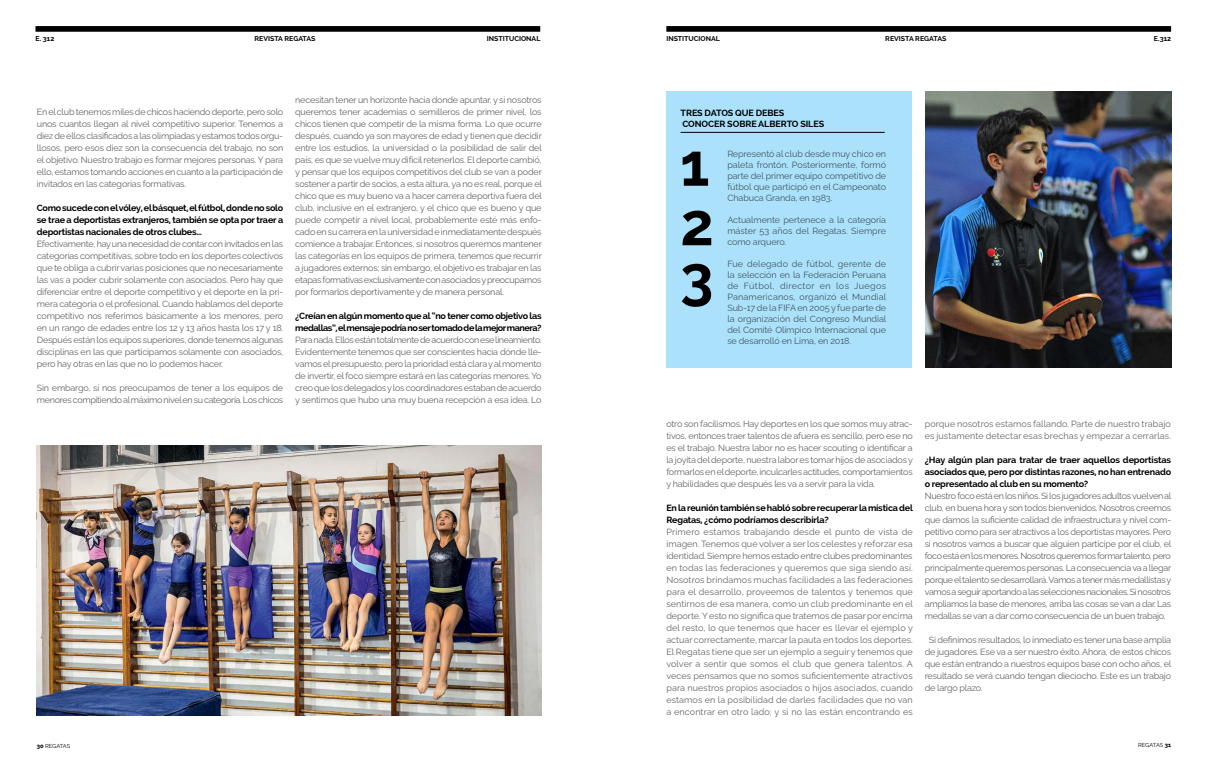
<style>
.page{position:relative;width:1208px;height:780px;background:#fff}
.page>*{position:absolute;margin:0;border:0;box-sizing:border-box;transform-origin:0 0}
.t1{font:700 59.6px/59.5px "Raleway";color:#000}
.t2{font:100 9px/12px "Raleway";letter-spacing:-.02em;color:#636466;text-align:justify}
.t3{font:700 9px/12px "Raleway";letter-spacing:-.02em;color:#000}
.t4{font:700 9px/12px "Raleway";letter-spacing:-.05em;color:#000}
.t5{font:100 9px/12px "Raleway";letter-spacing:.01em;color:#636466}
.t6{font:700 7px "Raleway";color:#000}
.t7{font:100 5.8px "Raleway";letter-spacing:-.01em;color:#000}
.s1{font-weight:800}
</style>
<div class="page">
<div style="left:666px;top:91px;width:245px;height:276px;background:#abe1fa"></div>
<hr style="left:680px;top:132px;width:204px;height:1px;background:#000">
<div style="left:666px;top:26px;width:505px;height:6px;background:#000"></div>
<div style="left:35px;top:26px;width:505px;height:6px;background:#000"></div>
<img style="left:37px;top:445px;width:504px;height:270px">
<img style="left:926px;top:91px;width:245px;height:276px">
<p class="t6" style="left:35px;top:34px;width:20px">E. 312</p>
<p class="t6" style="left:666px;top:34px;width:55px">INSTITUCIONAL</p>
<p class="t6" style="left:885px;top:34px;width:63px">REVISTA REGATAS</p>
<p class="t6" style="left:1154px;top:34px;width:19px">E.312</p>
<p class="t6" style="left:254px;top:34px;width:63px">REVISTA REGATAS</p>
<p class="t6" style="left:487px;top:34px;width:55px">INSTITUCIONAL</p>
<p class="t2" style="left:37px;top:105px;width:248px">En el club tenemos miles de chicos haciendo deporte, pero solo unos cuantos llegan al nivel competitivo superior. Tenemos a diez de ellos clasificados a las olimpiadas y estamos todos orgu&shy;llosos, pero esos diez son la consecuencia del trabajo, no son el objetivo. Nuestro trabajo es formar mejores personas. Y para ello, estamos tomando acciones en cuanto a la participación de invitados en las categorías formativas.</p>
<p class="t3" style="left:37px;top:202px;width:248px;text-align:justify">Como sucede con el vóley, el básquet, el fútbol, donde no solo se trae a deportistas extranjeros, también se opta por traer a deportistas nacionales de otros clubes…</p>
<p class="t2" style="left:37px;top:237px;width:248px">Efectivamente, hay una necesidad de contar con invitados en las categorías competitivas, sobre todo en los deportes colectivos que te obliga a cubrir varias posiciones que no necesariamente las vas a poder cubrir solamente con asociados. Pero hay que diferenciar entre el deporte competitivo y el deporte en la pri&shy;mera categoría o el profesional. Cuando hablamos del deporte competitivo nos referimos básicamente a los menores, pero en un rango de edades entre los 12 y 13 años hasta los 17 y 18.<br>Después están los equipos superiores, donde tenemos algunas disciplinas en las que participamos solamente con asociados, pero hay otras en las que no lo podemos hacer.</p>
<p class="t2" style="left:37px;top:381px;width:248px">Sin embargo, sí nos preocupamos de tener a los equipos de menores compitiendo al máximo nivel en su categoría. Los chicos</p>
<p class="t2" style="left:295px;top:93px;width:248px">necesitan tener un horizonte hacia donde apuntar, y si nosotros queremos tener academias o semilleros de primer nivel, los chicos tienen que competir de la misma forma. Lo que ocurre después, cuando ya son mayores de edad y tienen que decidir entre los estudios, la universidad o la posibilidad de salir del país, es que se vuelve muy difícil retenerlos. El deporte cambió, y pensar que los equipos competitivos del club se van a poder sostener a partir de socios, a esta altura, ya no es real, porque el chico que es muy bueno va a hacer carrera deportiva fuera del club, inclusive en el extranjero, y el chico que es bueno y que puede competir a nivel local, probablemente esté más enfo&shy;cado en su carrera en la universidad e inmediatamente después comience a trabajar. Entonces, si nosotros queremos mantener las categorías en los equipos de primera, tenemos que recurrir a jugadores externos; sin embargo, el objetivo es trabajar en las etapas formativas exclusivamente con asociados y preocuparnos por formarlos deportivamente y de manera personal.</p>
<p class="t4" style="left:295px;top:310px;width:248px">¿Creían en algún momento que al “no tener como objetivo las medallas”, el mensaje podría no ser tomado de la mejor manera?</p>
<p class="t2" style="left:295px;top:333px;width:248px">Para nada. Ellos están totalmente de acuerdo con ese lineamiento.<br>Evidentemente tenemos que ser conscientes hacia dónde lle&shy;vamos el presupuesto, pero la prioridad está clara y al momento de invertir, el foco siempre estará en las categorías menores. Yo creo que los delegados y los coordinadores estaban de acuerdo y sentimos que hubo una muy buena recepción a esa idea. Lo</p>
<p class="t7" style="left:37px;top:741px;width:35px"><span class="s1">30</span> REGATAS</p>
<p class="t3" style="left:680px;top:107px;width:145px;line-height:11px">TRES DATOS QUE DEBES<br>CONOCER SOBRE ALBERTO SILES</p>
<p class="t2" style="left:727px;top:147px;width:160px;line-height:11px">Representó al club desde muy chico en paleta frontón. Posteriormente, formó parte del primer equipo competitivo de fútbol que participó en el Campeonato Chabuca Granda, en 1983.</p>
<p class="t2" style="left:727px;top:213px;width:160px;line-height:11px">Actualmente pertenece a la categoría máster 53 años del Regatas. Siempre como arquero.</p>
<p class="t2" style="left:727px;top:257px;width:161px;line-height:11px">Fue delegado de fútbol, gerente de la selección en la Federación Peruana de Fútbol, director en los Juegos Panamericanos, organizó el Mundial Sub-17 de la FIFA en 2005 y fue parte de la organización del Congreso Mundial del Comité Olímpico Internacional que se desarrolló en Lima, en 2018.</p>
<h1 class="t1" style="left:680px;top:135px;width:35px">1<br>2</h1>
<h1 class="t1" style="left:680px;top:247px;width:35px">3</h1>
<p class="t2" style="left:666px;top:417px;width:248px">otro son facilismos. Hay deportes en los que somos muy atrac&shy;tivos, entonces traer talentos de afuera es sencillo, pero ese no es el trabajo. Nuestra labor no es hacer scouting o identificar a la joyita del deporte, nuestra labor es tomar hijos de asociados y formarlos en el deporte, inculcarles actitudes, comportamientos y habilidades que después les va a servir para la vida.</p>
<p class="t3" style="left:666px;top:502px;width:248px">En la reunión también se habló sobre recuperar la mística del<br>Regatas, ¿cómo podríamos describirla?</p>
<p class="t2" style="left:666px;top:525px;width:248px">Primero estamos trabajando desde el punto de vista de imagen. Tenemos que volver a ser los celestes y reforzar esa identidad. Siempre hemos estado entre clubes predominantes en todas las federaciones y queremos que siga siendo así.<br>Nosotros brindamos muchas facilidades a las federaciones para el desarrollo, proveemos de talentos y tenemos que sentirnos de esa manera, como un club predominante en el deporte. Y esto no significa que tratemos de pasar por encima del resto, lo que tenemos que hacer es llevar el ejemplo y actuar correctamente, marcar la pauta en todos los deportes.<br>El Regatas tiene que ser un ejemplo a seguir y tenemos que volver a sentir que somos el club que genera talentos. A veces pensamos que no somos suficientemente atractivos para nuestros propios asociados o hijos asociados, cuando estamos en la posibilidad de darles facilidades que no van a encontrar en otro lado; y si no las están encontrando es</p>
<p class="t5" style="left:924px;top:417px;width:248px">porque nosotros estamos fallando. Parte de nuestro trabajo es justamente detectar esas brechas y empezar a cerrarlas.</p>
<p class="t3" style="left:924px;top:454px;width:248px;text-align:justify">¿Hay algún plan para tratar de traer aquellos deportistas asociados que, pero por distintas razones, no han entrenado o representado al club en su momento?</p>
<p class="t2" style="left:924px;top:489px;width:248px">Nuestro foco está en los niños. Si los jugadores adultos vuelven al club, en buena hora y son todos bienvenidos. Nosotros creemos que damos la suficiente calidad de infraestructura y nivel com&shy;petitivo como para ser atractivos a los deportistas mayores. Pero si nosotros vamos a buscar que alguien participe por el club, el foco está en los menores. Nosotros queremos formar talento, pero principalmente queremos personas. La consecuencia va a llegar porque el talento se desarrollará. Vamos a tener más medallistas y vamos a seguir aportando a las selecciones nacionales. Si nosotros ampliamos la base de menores, arriba las cosas se van a dar. Las medallas se van a dar como consecuencia de un buen trabajo.</p>
<p class="t2" style="left:924px;top:633px;width:248px;text-indent:4px">Si definimos resultados, lo inmediato es tener una base amplia de jugadores. Ese va a ser nuestro éxito. Ahora, de estos chicos que están entrando a nuestros equipos base con ocho años, el resultado se verá cuando tengan dieciocho. Este es un trabajo de largo plazo.</p>
<p class="t7" style="left:1138px;top:740px;width:35px">REGATAS <span class="s1">31</span></p>
</div>
